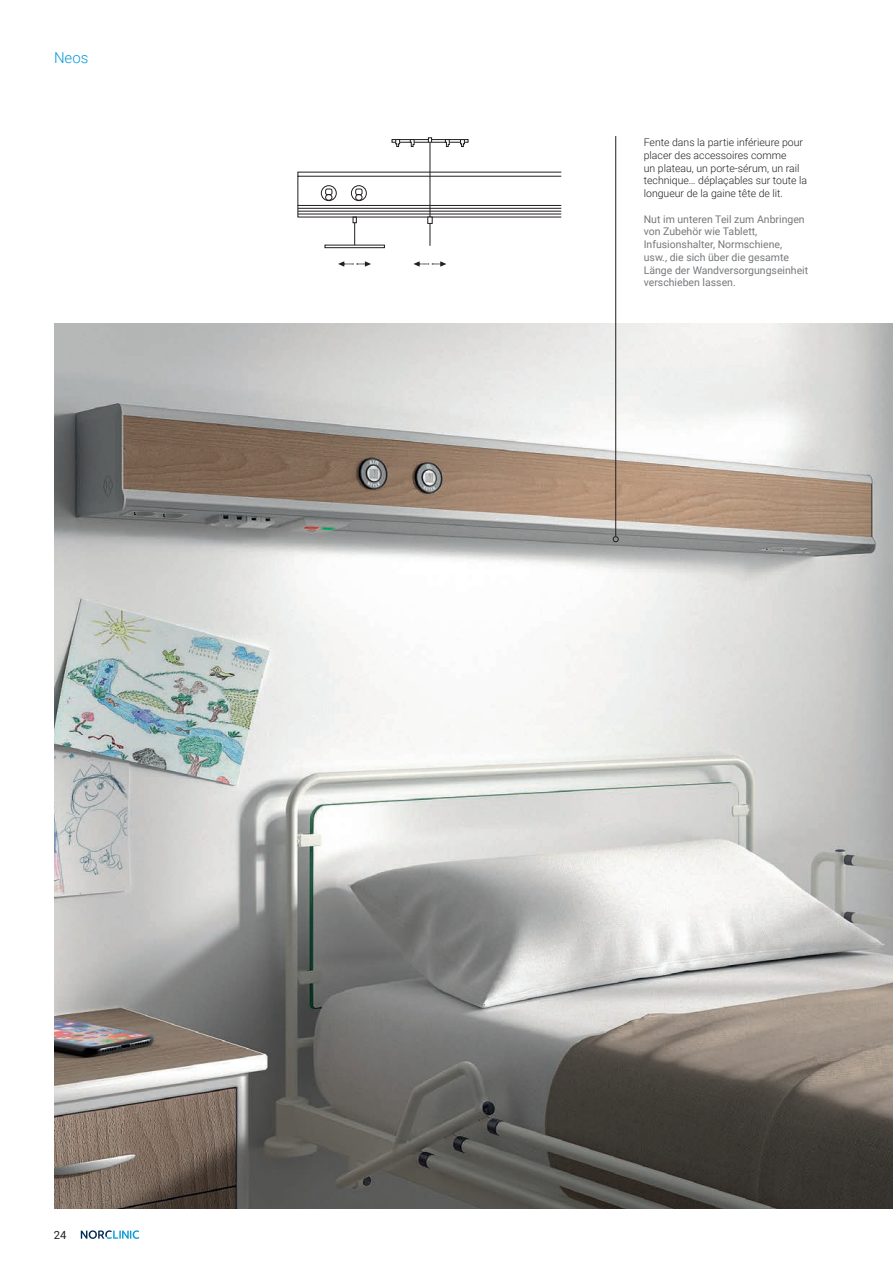
<style>
.page{position:relative;width:893px;height:1263px;background:#fff}
.page>*{position:absolute;margin:0;border:0;box-sizing:border-box;transform-origin:0 0}
.t1{font:300 15px "Roboto";color:#069ad9}
.t2{font:11.25px "Roboto";color:#231f20}
.t3{font:10.5px/12.8px "Roboto";color:#76787b}
.t4{font:300 10.5px/12.8px "Roboto";color:#231f20}
</style>
<div class="page">
<svg style="left:81px;top:1230px;width:58px;height:9px"></svg>
<img style="left:54px;top:323px;width:839px;height:886px">
<svg style="left:338px;top:261px;width:33px;height:6px"></svg>
<svg style="left:413px;top:261px;width:33px;height:6px"></svg>
<hr style="left:430px;top:142px;width:1px;height:104px;background:#231f20">
<svg style="left:297px;top:172px;width:265px;height:76px"></svg>
<svg style="left:392px;top:138px;width:76px;height:9px"></svg>
<hr style="left:615px;top:136px;width:1px;height:400px;background:#231f20">
<svg style="left:613px;top:536px;width:6px;height:6px"></svg>
<h1 class="t1" style="left:54px;top:47px;width:36px">Neos</h1>
<p class="t2" style="left:54px;top:1227px;width:14px">24</p>
<p class="t4" style="left:644px;top:136px;width:165px">Fente dans la partie inférieure pour placer des accessoires comme<br>un plateau, un porte-sérum, un rail technique… déplaçables sur toute la longueur de la gaine tête de lit.</p>
<p class="t3" style="left:644px;top:212px;width:166px">Nut im unteren Teil zum Anbringen von Zubehör wie Tablett,<br>Infusionshalter, Normschiene,<br>usw., die sich über die gesamte<br>Länge der Wandversorgungseinheit verschieben lassen.</p>
</div>
